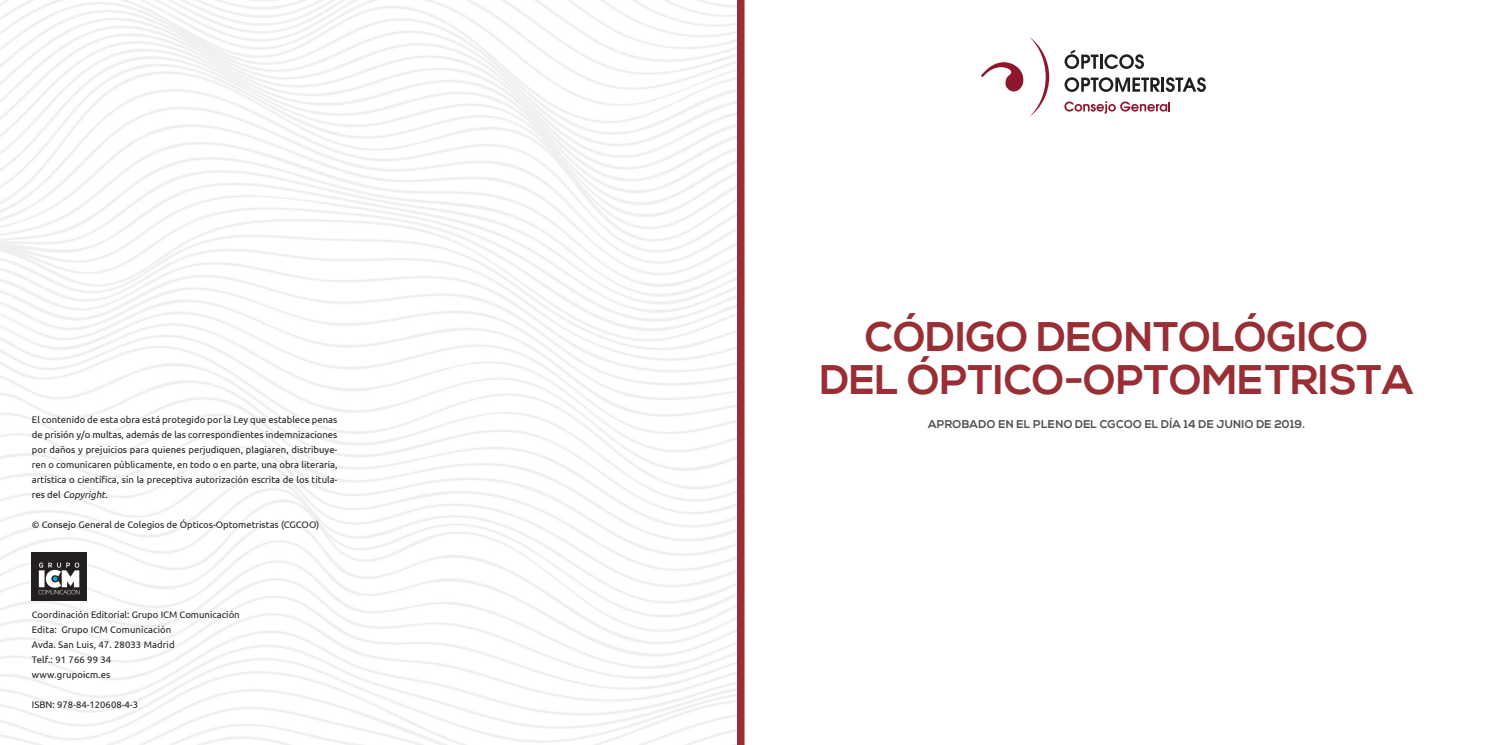
<style>
.page{position:relative;width:1489px;height:745px;background:#fff}
.page>*{position:absolute;margin:0;border:0;box-sizing:border-box;transform-origin:0 0}
.t1{font:700 41.25px/43.1px "Nexa";color:#992e35;text-align:center}
.t2{font:700 11.25px "Nexa";letter-spacing:.02em;color:#515252}
.t3{font:9.5px/15px "Ubuntu";color:#231f20;text-align:justify}
.s1{font-style:italic}
</style>
<div class="page">
<svg style="left:1064px;top:50px;width:34px;height:19px"></svg>
<hr style="left:1099px;top:55px;width:3px;height:14px;background:#231f20">
<svg style="left:1104px;top:54px;width:39px;height:15px"></svg>
<svg style="left:1064px;top:77px;width:141px;height:15px"></svg>
<svg style="left:1064px;top:101px;width:106px;height:13px"></svg>
<svg style="left:981px;top:37px;width:68px;height:80px"></svg>
<img style="left:0;top:0;width:737px;height:744px">
<div style="left:737px;top:0;width:7px;height:744px;background:#992e35"></div>
<img style="left:32px;top:552px;width:55px;height:47px">
<p class="t3" style="left:32px;top:411px;width:307px">El contenido de esta obra está protegido por la Ley que establece penas de prisión y/o multas, además de las correspondientes indemnizaciones por daños y prejuicios para quienes perjudiquen, plagiaren, distribuye&shy;ren o comunicaren públicamente, en todo o en parte, una obra literaria, artística o científica, sin la preceptiva autorización escrita de los titula&shy;r e s d e l <span class="s1">Copyright</span>.</p>
<p class="t3" style="left:32px;top:516px;width:289px">© Consejo General de Colegios de Ópticos-Optometristas (CGCOO)</p>
<p class="t3" style="left:32px;top:606px;width:209px;text-align:left">Coordinación Editorial: Grupo ICM Comunicación<br>Edita: Grupo ICM Comunicación<br>Avda. San Luis, 47. 28033 Madrid<br>Telf.: 91 766 99 34<br>www.grupoicm.es</p>
<p class="t3" style="left:32px;top:696px;width:108px">ISBN: 978-84-120608-4-3</p>
<h1 class="t1" style="left:820px;top:317px;width:594px">CÓDIGO DEONTOLÓGICO<br>DEL ÓPTICO-OPTOMETRISTA</h1>
<p class="t2" style="left:928px;top:417px;width:10px">APRO</p>
<p class="t2" style="left:961px;top:417px;width:18px">BADO</p>
<p class="t2" style="left:998px;top:417px;width:52px">EN EL PLENO</p>
<p class="t2" style="left:1075px;top:417px;width:9px">DEL</p>
<p class="t2" style="left:1099px;top:417px;width:141px">CGCOO EL DÍA 14 DE JUNIO</p>
<p class="t2" style="left:1256px;top:417px;width:50px">DE 2019.</p>
</div>
